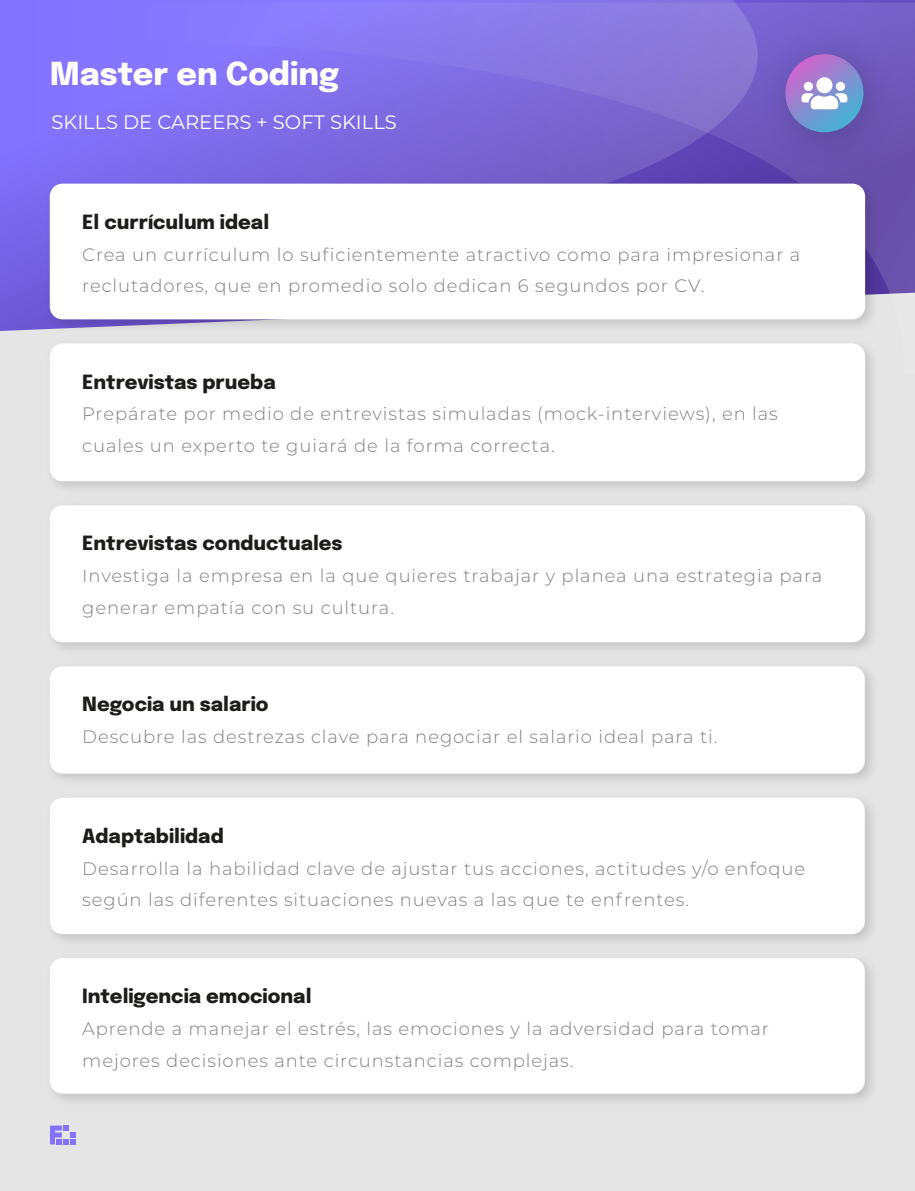
<style>
.page{position:relative;width:915px;height:1191px;background:#fff}
.page>*{position:absolute;margin:0;border:0;box-sizing:border-box;transform-origin:0 0}
.t1{font:800 31.5px "Epilogue";color:#fff}
.t2{font:800 19.5px "Epilogue";color:#1d1d1b}
.t3{font:19.5px "Montserrat";color:#fff}
.t4{font:300 18px/31.8px "Montserrat";letter-spacing:.05em;color:#808085}
</style>
<div class="page">
<div style="left:0;top:39px;width:914px;height:1152px;background:#e5e5e5"></div>
<svg style="left:0;top:3px;width:914px;height:328px;background:#816fe5"></svg>
<svg style="left:50px;top:1125px;width:26px;height:19px"></svg>
<img style="left:41px;top:175px;width:841px;height:156px">
<div style="left:50px;top:184px;width:814px;height:135px;background:#fff;border-radius:13px"></div>
<div style="left:50px;top:346px;width:822px;height:142px;background:#d3d3d3"></div>
<div style="left:50px;top:343px;width:814px;height:138px;background:#fff;border-radius:13px"></div>
<div style="left:50px;top:508px;width:822px;height:141px;background:#d3d3d3"></div>
<div style="left:50px;top:505px;width:814px;height:137px;background:#fff;border-radius:13px"></div>
<img style="left:50px;top:669px;width:822px;height:111px">
<div style="left:50px;top:666px;width:814px;height:107px;background:#fff;border-radius:13px"></div>
<div style="left:51px;top:802px;width:821px;height:139px;background:#d1d1d1"></div>
<div style="left:50px;top:797px;width:814px;height:137px;background:#fff;border-radius:13px"></div>
<img style="left:50px;top:959px;width:822px;height:142px">
<div style="left:50px;top:958px;width:814px;height:135px;background:#fff;border-radius:13px"></div>
<img style="left:744px;top:13px;width:168px;height:169px">
<svg style="left:785px;top:54px;width:78px;height:78px;background:#878bcf"></svg>
<svg style="left:801px;top:77px;width:46px;height:32px"></svg>
<h1 class="t1" style="left:50px;top:51px;width:291px">Master en Coding</h1>
<p class="t3" style="left:51px;top:109px;width:346px">SKILLS DE CAREERS + SOFT SKILLS</p>
<p class="t2" style="left:82px;top:208px;width:188px">El currículum ideal</p>
<p class="t4" style="left:82px;top:238px;width:719px">Crea un currículum lo suficientemente atractivo como para impresionar a reclutadores, que en promedio solo dedican 6 segundos por CV.</p>
<p class="t2" style="left:82px;top:368px;width:195px">Entrevistas prueba</p>
<p class="t4" style="left:82px;top:397px;width:696px">Prepárate por medio de entrevistas simuladas (mock-interviews), en las cuales un experto te guiará de la forma correcta.</p>
<p class="t2" style="left:82px;top:529px;width:262px">Entrevistas conductuales</p>
<p class="t4" style="left:82px;top:559px;width:741px">Investiga la empresa en la que quieres trabajar y planea una estrategia para generar empatía con su cultura.</p>
<p class="t2" style="left:82px;top:690px;width:188px">Negocia un salario</p>
<p class="t4" style="left:82px;top:720px;width:636px">Descubre las destrezas clave para negociar el salario ideal para ti.</p>
<p class="t2" style="left:82px;top:822px;width:143px">Adaptabilidad</p>
<p class="t4" style="left:82px;top:851px;width:724px">Desarrolla la habilidad clave de ajustar tus acciones, actitudes y/o enfoque según las diferentes situaciones nuevas a las que te enfrentes.</p>
<p class="t2" style="left:82px;top:982px;width:230px">Inteligencia emocional</p>
<p class="t4" style="left:82px;top:1012px;width:688px">Aprende a manejar el estrés, las emociones y la adversidad para tomar mejores decisiones ante circunstancias complejas.</p>
</div>
